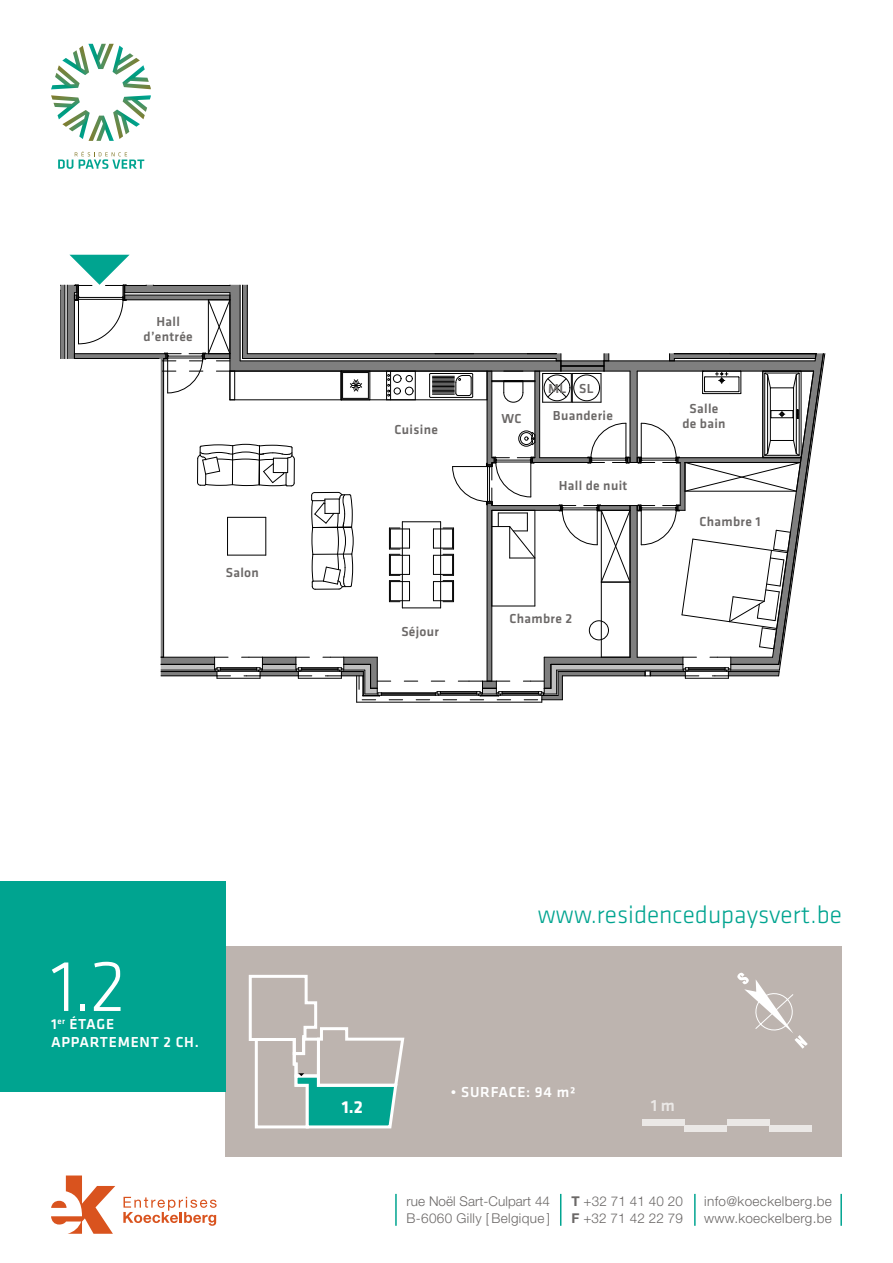
<style>
.page{position:relative;width:893px;height:1263px;background:#fff}
.page>*{position:absolute;margin:0;border:0;box-sizing:border-box;transform-origin:0 0}
.t1{font:300 75px "Klavika";color:#fff}
.t2{font:300 25.5px "Klavika";color:#00a490}
.t3{font:700 18px "Klavika";color:#fff}
.t4{font:500 16.8px "Klavika";color:#fff}
.t5{font:500 15px/18px "Klavika";letter-spacing:.05em;color:#fff}
.t6{font:300 13.5px/16.5px "Helvetica Neue LT Std";letter-spacing:.02em;color:#6b6867}
.t7{font:500 13.5px/15px "Klavika";letter-spacing:.025em;color:#6b6867;text-align:center}
.s1{font-weight:700}
</style>
<div class="page">
<div style="left:225px;top:946px;width:617px;height:211px;background:#bdb4af"></div>
<div style="left:0;top:881px;width:225px;height:210px;background:#00a490"></div>
<svg style="left:737px;top:973px;width:71px;height:76px"></svg>
<div style="left:642px;top:1119px;width:43px;height:6px;background:#ebe8e6"></div>
<div style="left:727px;top:1119px;width:43px;height:6px;background:#ebe8e6"></div>
<div style="left:685px;top:1125px;width:42px;height:7px;background:#ebe8e6"></div>
<div style="left:770px;top:1125px;width:42px;height:7px;background:#ebe8e6"></div>
<hr style="left:357px;top:702px;width:185px;height:1px;background:#000">
<svg style="left:60px;top:255px;width:766px;height:447px"></svg>
<svg style="left:58px;top:151px;width:86px;height:18px"></svg>
<svg style="left:51px;top:95px;width:100px;height:46px"></svg>
<svg style="left:51px;top:44px;width:100px;height:45px"></svg>
<hr style="left:560px;top:1194px;width:1px;height:32px;background:#00a490">
<hr style="left:395px;top:1194px;width:2px;height:32px;background:#00a490">
<hr style="left:840px;top:1194px;width:2px;height:32px;background:#00a490">
<hr style="left:694px;top:1194px;width:2px;height:32px;background:#00a490">
<svg style="left:51px;top:1175px;width:64px;height:59px"></svg>
<svg style="left:123px;top:1197px;width:94px;height:29px"></svg>
<svg style="left:248px;top:974px;width:157px;height:155px"></svg>
<p class="t7" style="left:144px;top:314px;width:51px">Hall d’entrée</p>
<p class="t7" style="left:226px;top:566px;width:35px">Salon</p>
<p class="t7" style="left:395px;top:422px;width:45px">Cuisine</p>
<p class="t7" style="left:401px;top:624px;width:39px">Séjour</p>
<p class="t7" style="left:501px;top:412px;width:22px">WC</p>
<p class="t7" style="left:548px;top:382px;width:47px">ML SL</p>
<p class="t7" style="left:553px;top:408px;width:62px">Buanderie</p>
<p class="t7" style="left:559px;top:479px;width:70px">Hall de nuit</p>
<p class="t7" style="left:509px;top:611px;width:64px">Chambre 2</p>
<p class="t7" style="left:682px;top:401px;width:45px">Salle de bain</p>
<p class="t7" style="left:699px;top:515px;width:63px">Chambre 1</p>
<h1 class="t1" style="left:51px;top:945px;width:77px">1.2</h1>
<p class="t5" style="left:51px;top:1015px;width:149px">1<sup>er</sup> ÉTAGE<br>APPARTEMENT 2 CH.</p>
<h2 class="t2" style="left:538px;top:901px;width:306px">www.residencedupaysvert.be</h2>
<h3 class="t3" style="left:342px;top:1097px;width:22px">1.2</h3>
<p class="t5" style="left:451px;top:1083px;width:126px">• SURFACE: 94 m²</p>
<p class="t4" style="left:651px;top:1096px;width:26px">1 m</p>
<p class="t6" style="left:407px;top:1193px;width:145px">rue Noël Sart-Culpart 44<br>B-6060 Gilly [ Belgique ]</p>
<p class="t6" style="left:571px;top:1193px;width:113px"><span class="s1">T</span> +32 71 41 40 20<br><span class="s1">F</span> +32 71 42 22 79</p>
<p class="t6" style="left:704px;top:1193px;width:129px">info@koeckelberg.be www.koeckelberg.be</p>
</div>
